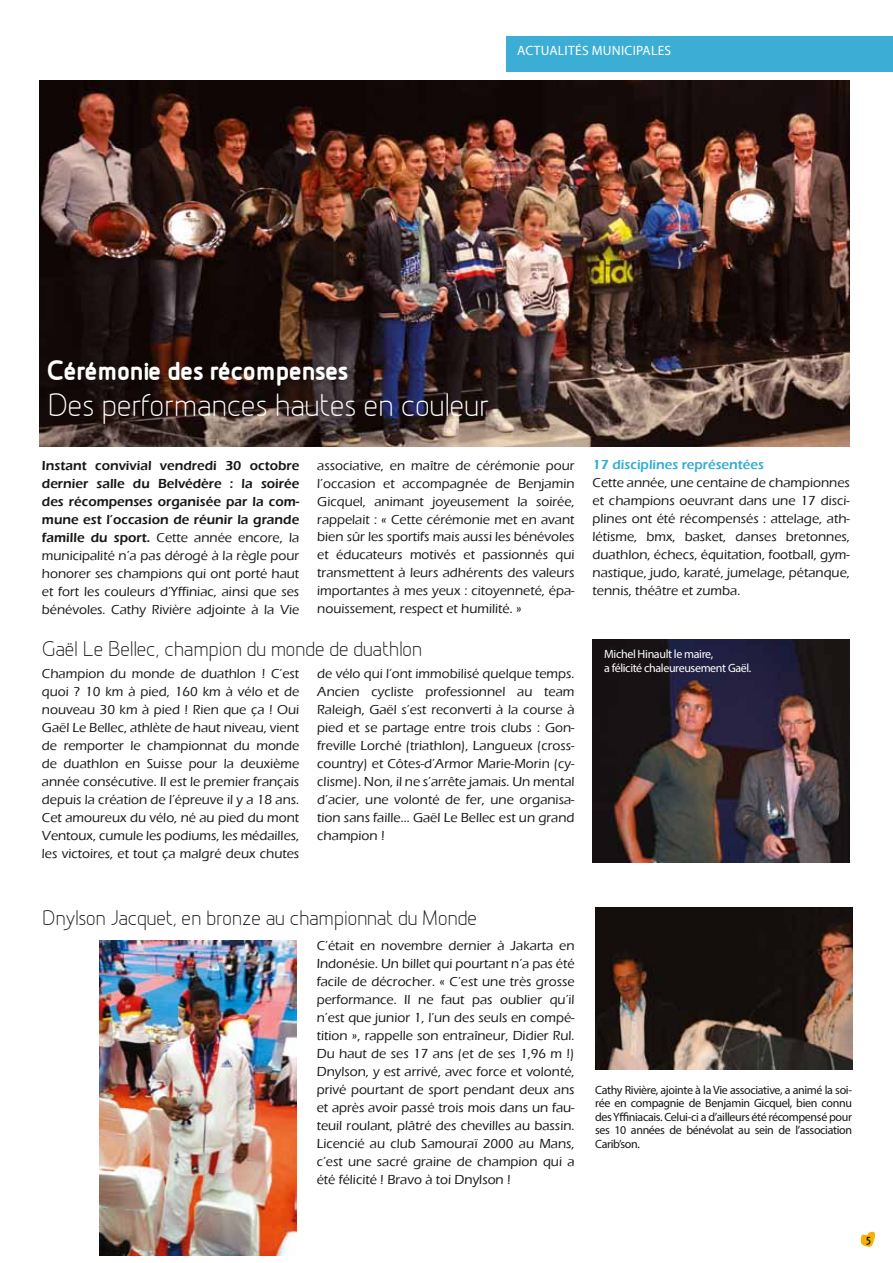
<style>
.page{position:relative;width:893px;height:1263px;background:#fff}
.page>*{position:absolute;margin:0;border:0;box-sizing:border-box;transform-origin:0 0}
.t1{font:34.5px "Designio";letter-spacing:-.03em;color:#fff}
.t2{font:700 30px "Designio";letter-spacing:-.03em;color:#fff}
.t3{font:22.5px "Designio";letter-spacing:-.03em;color:#171715}
.t4{font:500 13.5px/18px "Eras ITC";color:#171715;text-align:justify}
.t5{font:600 13.5px "Eras ITC";color:#33add5}
.t6{font:13.5px "Myriad Pro";letter-spacing:.02em;color:#fff}
.t7{font:12px/13.5px "Myriad Pro";letter-spacing:-.03em;color:#171715;text-align:justify}
.t8{font:12px/13.5px "Myriad Pro";letter-spacing:-.03em;color:#fff}
.t9{font:700 11.55px "Designio";color:#171715}
.s1{font-weight:600}
</style>
<div class="page">
<svg style="left:860px;top:1231px;width:15px;height:16px"></svg>
<div style="left:506px;top:36px;width:387px;height:35px;background:#3caed6"></div>
<img style="left:40px;top:81px;width:810px;height:365px">
<img style="left:100px;top:941px;width:196px;height:315px">
<img style="left:595px;top:908px;width:257px;height:161px">
<img style="left:593px;top:639px;width:256px;height:224px">
<p class="t6" style="left:517px;top:42px;width:156px">ACTUALITÉS MUNICIPALES</p>
<h2 class="t2" style="left:47px;top:354px;width:303px">Cérémonie des récompenses</h2>
<h1 class="t1" style="left:47px;top:386px;width:444px">Des performances hautes en couleur</h1>
<p class="t4" style="left:42px;top:456px;width:259px"><span class="s1">Instant convivial vendredi 30 octobre dernier salle du Belvédère : la soirée des récompenses organisée par la com&shy;mune est l’occasion de réunir la grande famille du sport.</span> Cette année encore, la municipalité n’a pas dérogé à la règle pour honorer ses champions qui ont porté haut et fort les couleurs d’Yffiniac, ainsi que ses bénévoles. Cathy Rivière adjointe à la Vie</p>
<p class="t4" style="left:317px;top:456px;width:259px">associative, en maître de cérémonie pour l’occasion et accompagnée de Benjamin Gicquel, animant joyeusement la soirée, rappelait : « Cette cérémonie met en avant bien sûr les sportifs mais aussi les bénévoles et éducateurs motivés et passionnés qui transmettent à leurs adhérents des valeurs importantes à mes yeux : citoyenneté, épa&shy;nouissement, respect et humilité. »</p>
<p class="t5" style="left:593px;top:457px;width:173px">17 disciplines représentées</p>
<p class="t4" style="left:593px;top:474px;width:259px">Cette année, une centaine de championnes et champions oeuvrant dans une 17 disci&shy;plines ont été récompensés : attelage, ath&shy;létisme, bmx, basket, danses bretonnes, duathlon, échecs, équitation, football, gym&shy;nastique, judo, karaté, jumelage, pétanque, tennis, théâtre et zumba.</p>
<h3 class="t3" style="left:42px;top:637px;width:382px">Gaël Le Bellec, champion du monde de duathlon</h3>
<p class="t8" style="left:604px;top:647px;width:149px">Michel Hinault le maire,<br>a félicité chaleureusement Gaël.</p>
<p class="t4" style="left:42px;top:665px;width:259px">Champion du monde de duathlon ! C’est quoi ? 10 km à pied, 160 km à vélo et de nouveau 30 km à pied ! Rien que ça ! Oui Gaël Le Bellec, athlète de haut niveau, vient de remporter le championnat du monde de duathlon en Suisse pour la deuxième année consécutive. Il est le premier français depuis la création de l’épreuve il y a 18 ans.<br>Cet amoureux du vélo, né au pied du mont Ventoux, cumule les podiums, les médailles, les victoires, et tout ça malgré deux chutes</p>
<p class="t4" style="left:317px;top:664px;width:259px">de vélo qui l’ont immobilisé quelque temps.<br>Ancien cycliste professionnel au team Raleigh, Gaël s’est reconverti à la course à pied et se partage entre trois clubs : Gon&shy;freville Lorché (triathlon), Langueux (cross&shy;country) et Côtes-d’Armor Marie-Morin (cy&shy;clisme). Non, il ne s’arrête jamais. Un mental d’acier, une volonté de fer, une organisa&shy;tion sans faille… Gaël Le Bellec est un grand champion !</p>
<h3 class="t3" style="left:42px;top:905px;width:437px">Dnylson Jacquet, en bronze au championnat du Monde</h3>
<p class="t4" style="left:317px;top:937px;width:259px">C’était en novembre dernier à Jakarta en Indonésie. Un billet qui pourtant n’a pas été facile de décrocher. « C’est une très grosse performance. Il ne faut pas oublier qu’il n’est que junior 1, l’un des seuls en compé&shy;tition », rappelle son entraîneur, Didier Rul.<br>Du haut de ses 17 ans (et de ses 1,96 m !)<br>Dnylson, y est arrivé, avec force et volonté, privé pourtant de sport pendant deux ans et après avoir passé trois mois dans un fau&shy;teuil roulant, plâtré des chevilles au bassin.<br>Licencié au club Samouraï 2000 au Mans, c’est une sacré graine de champion qui a été félicité ! Bravo à toi Dnylson !</p>
<p class="t7" style="left:595px;top:1083px;width:258px">Cathy Rivière, ajointe à la Vie associative, a animé la soi&shy;rée en compagnie de Benjamin Gicquel, bien connu des Yffiniacais. Celui-ci a d’ailleurs été récompensé pour ses 10 années de bénévolat au sein de l’association Carib’son.</p>
<p class="t9" style="left:866px;top:1234px;width:7px">5</p>
</div>
